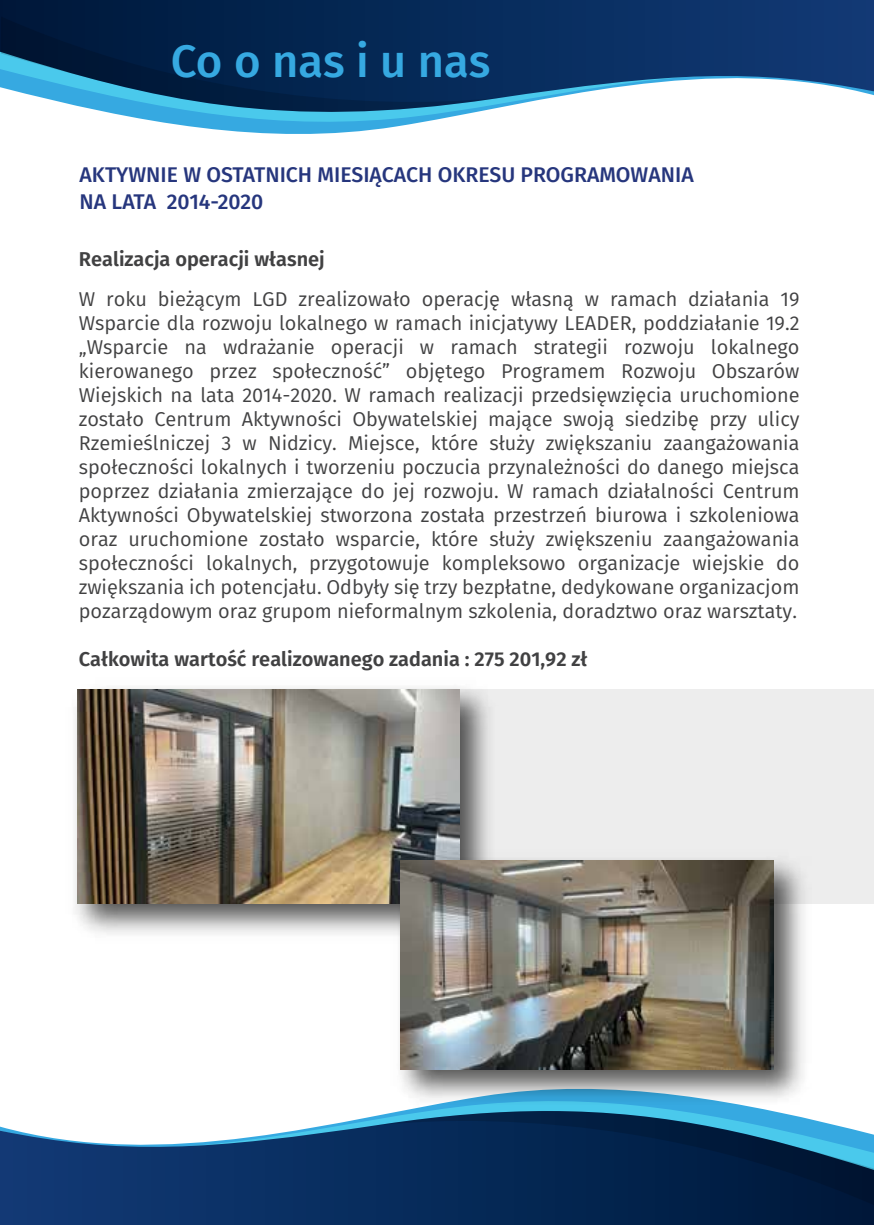
<style>
.page{position:relative;width:874px;height:1225px;background:#fff}
.page>*{position:absolute;margin:0;border:0;box-sizing:border-box;transform-origin:0 0}
.t1{font:500 45.6px "Fira Sans";color:#36a9e1}
.t2{font:500 21.2px/26.4px "Fira Sans";color:#26367d}
.t3{font:20px/24px "Fira Sans";color:#414142;text-align:justify}
.t4{font:600 20px "Fira Sans";color:#414142}
</style>
<div class="page">
<svg style="left:0;top:1117px;width:873px;height:108px;background:#2f507c"></svg>
<svg style="left:370px;top:1113px;width:503px;height:93px;background:#0f3961"></svg>
<svg style="left:0;top:0;width:873px;height:131px"></svg>
<svg style="left:1px;top:17px;width:506px;height:95px;background:#123d64"></svg>
<div style="left:289px;top:689px;width:584px;height:214px;background:#ededed"></div>
<img style="left:75px;top:687px;width:414px;height:247px">
<img style="left:77px;top:689px;width:382px;height:214px">
<img style="left:385px;top:844px;width:432px;height:269px">
<img style="left:400px;top:860px;width:372px;height:209px">
<h1 class="t1" style="left:171px;top:24px;width:321px">Co o nas i u nas</h1>
<p class="t2" style="left:80px;top:160px;width:615px">AKTYWNIE W OSTATNICH MIESIĄCACH OKRESU PROGRAMOWANIA<br>NA LATA 2014-2020</p>
<p class="t4" style="left:79px;top:242px;width:247px">Realizacja operacji własnej</p>
<p class="t3" style="left:79px;top:286px;width:722px">W roku bieżącym LGD zrealizowało operację własną w ramach działania 19<br>Wsparcie dla rozwoju lokalnego w ramach inicjatywy LEADER, poddziałanie 19.2 „Wsparcie na wdrażanie operacji w ramach strategii rozwoju lokalnego kierowanego przez społeczność” objętego Programem Rozwoju Obszarów Wiejskich na lata 2014-2020. W ramach realizacji przedsięwzięcia uruchomione zostało Centrum Aktywności Obywatelskiej mające swoją siedzibę przy ulicy Rzemieślniczej 3 w Nidzicy. Miejsce, które służy zwiększaniu zaangażowania społeczności lokalnych i tworzeniu poczucia przynależności do danego miejsca poprzez działania zmierzające do jej rozwoju. W ramach działalności Centrum Aktywności Obywatelskiej stworzona została przestrzeń biurowa i szkoleniowa oraz uruchomione zostało wsparcie, które służy zwiększeniu zaangażowania społeczności lokalnych, przygotowuje kompleksowo organizacje wiejskie do zwiększania ich potencjału. Odbyły się trzy bezpłatne, dedykowane organizacjom pozarządowym oraz grupom nieformalnym szkolenia, doradztwo oraz warsztaty.</p>
<p class="t4" style="left:79px;top:642px;width:510px">Całkowita wartość realizowanego zadania : 275 201,92 zł</p>
</div>
